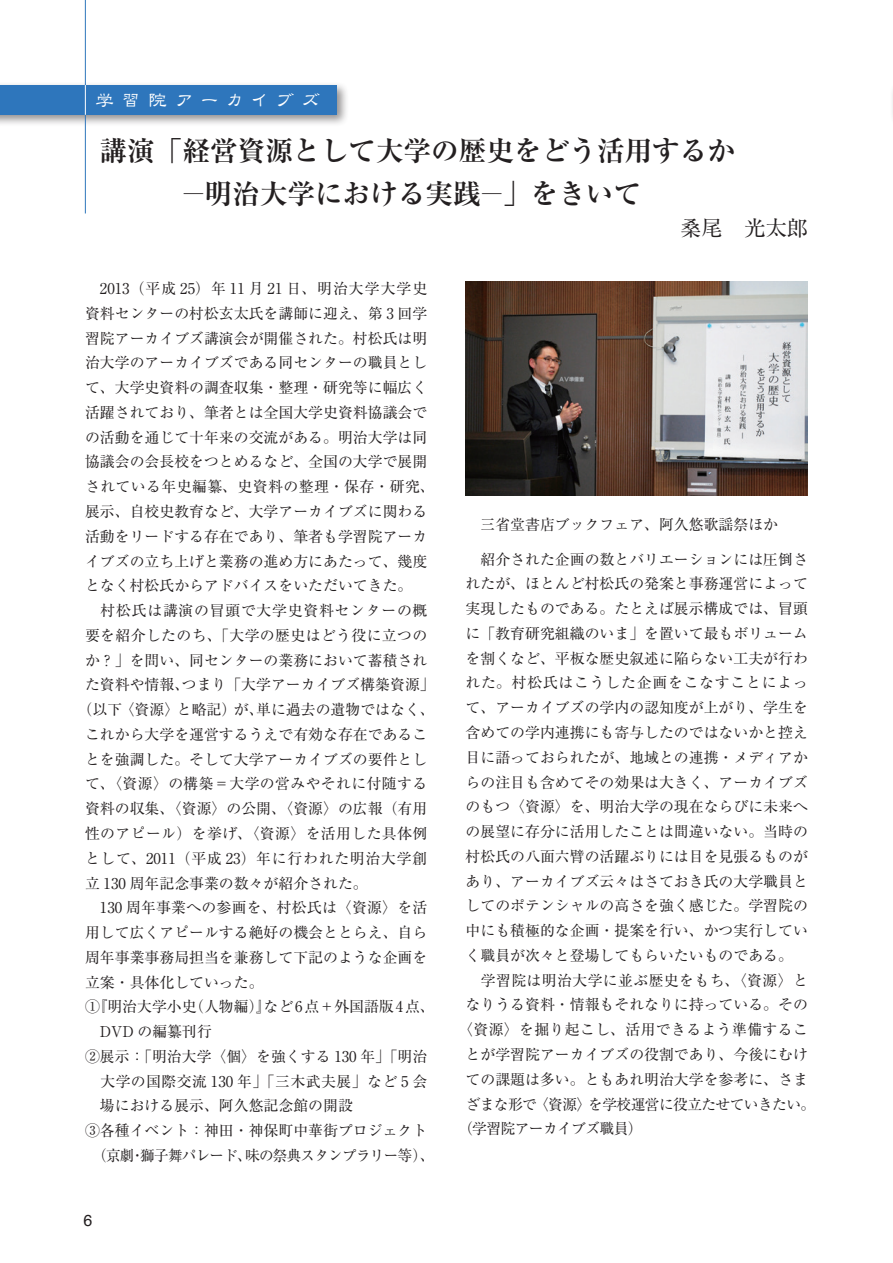
<style>
.page{position:relative;width:893px;height:1263px;background:#fff}
.page>*{position:absolute;margin:0;border:0;box-sizing:border-box;transform-origin:0 0}
.t1{font:700 27.6px/42.5px "Ryumin Pro";color:#231f20}
.t2{font:21.3px "Ryumin Pro";color:#231f20}
.t3{font:19.2px "DF Lei Sho SB MP RKSJ H";letter-spacing:.345em;color:#fff}
.t4{font:15.9px "Helvetica";color:#231f20}
.t5{font:14.85px "Ryumin Pro";color:#231f20}
.t6{font:14.85px "Ryumin Pro";letter-spacing:.025em;color:#231f20}
.t7{font:14.85px "Ryumin Pro";letter-spacing:.05em;color:#231f20}
.t8{font:14.85px "Ryumin Pro";letter-spacing:.03em;color:#231f20}
.t9{font:14.85px "Ryumin Pro";letter-spacing:-.05em;color:#231f20}
.t10{font:14.85px "Ryumin Pro";letter-spacing:.065em;color:#231f20}
.t11{font:14.85px "Ryumin Pro";letter-spacing:-.04em;color:#231f20}
.s1{font-family:"Hira Min Pro W3";font-weight:400;font-size:22.05px}
</style>
<div class="page">
<div style="left:0;top:81px;width:349px;height:46px;background:#231f20;opacity:.5"></div>
<div style="left:0;top:85px;width:337px;height:30px;background:#2e76bc"></div>
<hr style="left:85px;top:0;width:1px;height:213px;background:#2e76bc">
<hr style="left:85px;top:85px;width:1px;height:30px;background:#fff">
<hr style="left:892px;top:85px;width:1px;height:30px;background:#2e76bc">
<img style="left:465px;top:281px;width:342px;height:214px">
<p class="t3" style="left:95px;top:90px;width:226px">学習院アーカイブズ</p>
<h1 class="t1" style="left:99px;top:128px;width:637px">講演「経営資源として大学の歴史をどう活用するか　　　<span class="s1">―</span>明治大学における実践<span class="s1">―</span>」をきいて</h1>
<h2 class="t2" style="left:680px;top:211px;width:129px">桑尾　光太郎</h2>
<p class="t10" style="left:85px;top:277px;width:344px">　2013（平成 25）年 11 月 21 日、明治大学大学史</p>
<p class="t5" style="left:85px;top:302px;width:344px">資料センターの村松玄太氏を講師に迎え、第 3 回学</p>
<p class="t5" style="left:85px;top:326px;width:344px">習院アーカイブズ講演会が開催された。村松氏は明</p>
<p class="t5" style="left:85px;top:351px;width:344px">治大学のアーカイブズである同センターの職員とし</p>
<p class="t5" style="left:85px;top:376px;width:344px">て、大学史資料の調査収集・整理・研究等に幅広く</p>
<p class="t5" style="left:85px;top:401px;width:344px">活躍されており、筆者とは全国大学史資料協議会で</p>
<p class="t5" style="left:85px;top:425px;width:344px">の活動を通じて十年来の交流がある。明治大学は同</p>
<p class="t5" style="left:85px;top:450px;width:344px">協議会の会長校をつとめるなど、全国の大学で展開</p>
<p class="t8" style="left:85px;top:475px;width:351px">されている年史編纂、史資料の整理・保存・研究、</p>
<p class="t5" style="left:85px;top:500px;width:344px">展示、自校史教育など、大学アーカイブズに関わる</p>
<p class="t5" style="left:85px;top:524px;width:344px">活動をリードする存在であり、筆者も学習院アーカ</p>
<p class="t5" style="left:85px;top:549px;width:344px">イブズの立ち上げと業務の進め方にあたって、幾度</p>
<p class="t5" style="left:85px;top:574px;width:329px">となく村松氏からアドバイスをいただいてきた。</p>
<p class="t7" style="left:85px;top:599px;width:344px">　村松氏は講演の冒頭で大学史資料センターの概</p>
<p class="t6" style="left:85px;top:624px;width:344px">要を紹介したのち、「大学の歴史はどう役に立つの</p>
<p class="t5" style="left:85px;top:648px;width:344px">か？」を問い、同センターの業務において蓄積され</p>
<p class="t5" style="left:85px;top:673px;width:351px">た資料や情報、つまり「大学アーカイブズ構築資源」</p>
<p class="t5" style="left:78px;top:698px;width:359px">（以下〈資源〉と略記）が、単に過去の遺物ではなく、</p>
<p class="t5" style="left:85px;top:723px;width:344px">これから大学を運営するうえで有効な存在であるこ</p>
<p class="t5" style="left:85px;top:747px;width:344px">とを強調した。そして大学アーカイブズの要件とし</p>
<p class="t6" style="left:85px;top:772px;width:344px">て、〈資源〉の構築＝大学の営みやそれに付随する</p>
<p class="t5" style="left:85px;top:797px;width:344px">資料の収集、〈資源〉の公開、〈資源〉の広報（有用</p>
<p class="t6" style="left:85px;top:822px;width:344px">性のアピール）を挙げ、〈資源〉を活用した具体例</p>
<p class="t7" style="left:85px;top:846px;width:344px">として、2011（平成 23）年に行われた明治大学創</p>
<p class="t5" style="left:85px;top:871px;width:284px">立 130 周年記念事業の数々が紹介された。</p>
<p class="t5" style="left:85px;top:896px;width:344px">　130 周年事業への参画を、村松氏は〈資源〉を活</p>
<p class="t5" style="left:85px;top:921px;width:344px">用して広くアピールする絶好の機会ととらえ、自ら</p>
<p class="t5" style="left:85px;top:945px;width:344px">周年事業事務局担当を兼務して下記のような企画を</p>
<p class="t5" style="left:85px;top:970px;width:180px">立案・具体化していった。</p>
<p class="t5" style="left:85px;top:995px;width:351px">①『明治大学小史（人物編）』など6点＋外国語版4点、</p>
<p class="t5" style="left:85px;top:1020px;width:128px">　DVD の編纂刊行</p>
<p class="t5" style="left:85px;top:1045px;width:344px">②展示：「明治大学〈個〉を強くする 130 年」「明治</p>
<p class="t8" style="left:85px;top:1069px;width:344px">　大学の国際交流 130 年」「三木武夫展」など 5 会</p>
<p class="t5" style="left:85px;top:1094px;width:269px">　場における展示、阿久悠記念館の開設</p>
<p class="t5" style="left:85px;top:1119px;width:344px">③各種イベント：神田・神保町中華街プロジェクト</p>
<p class="t9" style="left:85px;top:1144px;width:351px">　（京劇・獅子舞パレード、味の祭典スタンプラリー等）、</p>
<p class="t4" style="left:84px;top:1208px;width:10px">6</p>
<p class="t5" style="left:466px;top:512px;width:314px">　三省堂書店ブックフェア、阿久悠歌謡祭ほか</p>
<p class="t5" style="left:466px;top:547px;width:344px">　紹介された企画の数とバリエーションには圧倒さ</p>
<p class="t5" style="left:466px;top:572px;width:344px">れたが、ほとんど村松氏の発案と事務運営によって</p>
<p class="t5" style="left:466px;top:597px;width:344px">実現したものである。たとえば展示構成では、冒頭</p>
<p class="t5" style="left:466px;top:622px;width:344px">に「教育研究組織のいま」を置いて最もボリューム</p>
<p class="t5" style="left:466px;top:646px;width:344px">を割くなど、平板な歴史叙述に陥らない工夫が行わ</p>
<p class="t7" style="left:466px;top:671px;width:344px">れた。村松氏はこうした企画をこなすことによっ</p>
<p class="t5" style="left:466px;top:696px;width:344px">て、アーカイブズの学内の認知度が上がり、学生を</p>
<p class="t5" style="left:466px;top:721px;width:344px">含めての学内連携にも寄与したのではないかと控え</p>
<p class="t5" style="left:466px;top:745px;width:344px">目に語っておられたが、地域との連携・メディアか</p>
<p class="t5" style="left:466px;top:770px;width:344px">らの注目も含めてその効果は大きく、アーカイブズ</p>
<p class="t5" style="left:466px;top:795px;width:344px">のもつ〈資源〉を、明治大学の現在ならびに未来へ</p>
<p class="t5" style="left:466px;top:820px;width:344px">の展望に存分に活用したことは間違いない。当時の</p>
<p class="t5" style="left:466px;top:845px;width:344px">村松氏の八面六臂の活躍ぶりには目を見張るものが</p>
<p class="t5" style="left:466px;top:869px;width:344px">あり、アーカイブズ云々はさておき氏の大学職員と</p>
<p class="t5" style="left:466px;top:894px;width:344px">してのポテンシャルの高さを強く感じた。学習院の</p>
<p class="t5" style="left:466px;top:919px;width:344px">中にも積極的な企画・提案を行い、かつ実行してい</p>
<p class="t5" style="left:466px;top:944px;width:329px">く職員が次々と登場してもらいたいものである。</p>
<p class="t6" style="left:466px;top:968px;width:344px">　学習院は明治大学に並ぶ歴史をもち、〈資源〉と</p>
<p class="t5" style="left:466px;top:993px;width:344px">なりうる資料・情報もそれなりに持っている。その</p>
<p class="t6" style="left:458px;top:1018px;width:351px">〈資源〉を掘り起こし、活用できるよう準備するこ</p>
<p class="t5" style="left:466px;top:1043px;width:344px">とが学習院アーカイブズの役割であり、今後にむけ</p>
<p class="t5" style="left:466px;top:1067px;width:344px">ての課題は多い。ともあれ明治大学を参考に、さま</p>
<p class="t11" style="left:466px;top:1092px;width:351px">ざまな形で〈資源〉を学校運営に役立たせていきたい。</p>
<p class="t9" style="left:458px;top:1117px;width:186px">（学習院アーカイブズ職員）</p>
</div>
